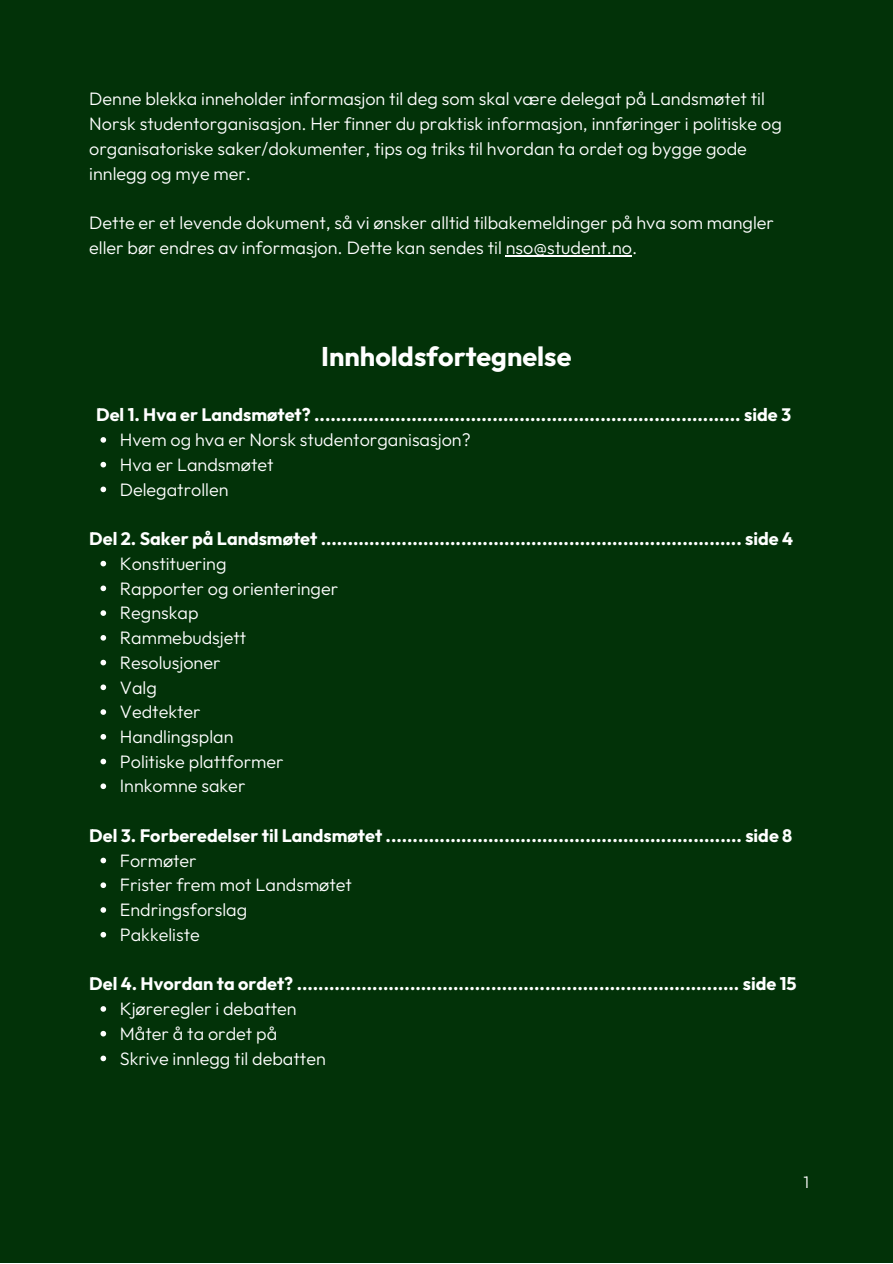
<style>
.page{position:relative;width:893px;height:1264px;background:#fff}
.page>*{position:absolute;margin:0;border:0;box-sizing:border-box;transform-origin:0 0}
.t1{font:700 27px "Outfit";color:#fff}
.t2{font:300 18px/24.8px "Outfit";color:#fff}
.t3{font:700 18px "Outfit";color:#fff}
.t4{font:300 16.5px "Outfit";color:#fff}
</style>
<div class="page">
<div style="left:0;top:0;width:892px;height:1262px;background:#023208"></div>
<hr style="left:505px;top:255px;width:127px;height:1px;background:#fff">
<svg style="left:100px;top:437px;width:6px;height:6px"></svg>
<svg style="left:100px;top:462px;width:6px;height:5px"></svg>
<svg style="left:100px;top:486px;width:6px;height:6px"></svg>
<svg style="left:100px;top:561px;width:6px;height:5px"></svg>
<svg style="left:100px;top:585px;width:6px;height:6px"></svg>
<svg style="left:100px;top:610px;width:6px;height:6px"></svg>
<svg style="left:100px;top:635px;width:6px;height:5px"></svg>
<svg style="left:100px;top:659px;width:6px;height:6px"></svg>
<svg style="left:100px;top:684px;width:6px;height:6px"></svg>
<svg style="left:100px;top:709px;width:6px;height:6px"></svg>
<svg style="left:100px;top:734px;width:6px;height:5px"></svg>
<svg style="left:100px;top:758px;width:6px;height:6px"></svg>
<svg style="left:100px;top:783px;width:6px;height:6px"></svg>
<svg style="left:100px;top:857px;width:6px;height:6px"></svg>
<svg style="left:100px;top:882px;width:6px;height:6px"></svg>
<svg style="left:100px;top:907px;width:6px;height:5px"></svg>
<svg style="left:100px;top:931px;width:6px;height:6px"></svg>
<svg style="left:100px;top:1006px;width:6px;height:5px"></svg>
<svg style="left:100px;top:1030px;width:6px;height:6px"></svg>
<svg style="left:100px;top:1055px;width:6px;height:6px"></svg>
<p class="t2" style="left:89px;top:86px;width:694px">Denne blekka inneholder informasjon til deg som skal være delegat på Landsmøtet til Norsk studentorganisasjon. Her finner du praktisk informasjon, innføringer i politiske og organisatoriske saker/dokumenter, tips og triks til hvordan ta ordet og bygge gode innlegg og mye mer.</p>
<p class="t2" style="left:89px;top:210px;width:686px">Dette er et levende dokument, så vi ønsker alltid tilbakemeldinger på hva som mangler eller bør endres av informasjon. Dette kan sendes til nso@student.no.</p>
<p class="t1" style="left:321px;top:339px;width:252px">Innholdsfortegnelse</p>
<p class="t3" style="left:96px;top:403px;width:696px">Del 1. Hva er Landsmøtet? ............................................................................... side 3</p>
<p class="t2" style="left:120px;top:427px;width:352px">Hvem og hva er Norsk studentorganisasjon?</p>
<p class="t2" style="left:120px;top:452px;width:155px">Hva er Landsmøtet</p>
<p class="t2" style="left:120px;top:476px;width:110px">Delegatrollen</p>
<p class="t3" style="left:89px;top:527px;width:705px">Del 2. Saker på Landsmøtet .............................................................................. side 4</p>
<p class="t2" style="left:120px;top:550px;width:108px">Konstituering</p>
<p class="t2" style="left:120px;top:575px;width:220px">Rapporter og orienteringer</p>
<p class="t2" style="left:120px;top:600px;width:80px">Regnskap</p>
<p class="t2" style="left:120px;top:625px;width:128px">Rammebudsjett</p>
<p class="t2" style="left:120px;top:649px;width:102px">Resolusjoner</p>
<p class="t2" style="left:120px;top:674px;width:39px">Valg</p>
<p class="t2" style="left:120px;top:699px;width:82px">Vedtekter</p>
<p class="t2" style="left:120px;top:724px;width:115px">Handlingsplan</p>
<p class="t2" style="left:120px;top:748px;width:165px">Politiske plattformer</p>
<p class="t2" style="left:120px;top:773px;width:127px">Innkomne saker</p>
<p class="t3" style="left:89px;top:824px;width:704px">Del 3. Forberedelser til Landsmøtet .................................................................. side 8</p>
<p class="t2" style="left:120px;top:847px;width:78px">Formøter</p>
<p class="t2" style="left:120px;top:872px;width:234px">Frister frem mot Landsmøtet</p>
<p class="t2" style="left:120px;top:897px;width:129px">Endringsforslag</p>
<p class="t2" style="left:120px;top:921px;width:81px">Pakkeliste</p>
<p class="t3" style="left:89px;top:972px;width:708px">Del 4. Hvordan ta ordet? .................................................................................. side 15</p>
<p class="t2" style="left:120px;top:996px;width:178px">Kjøreregler i debatten</p>
<p class="t2" style="left:120px;top:1020px;width:159px">Måter å ta ordet på</p>
<p class="t2" style="left:120px;top:1045px;width:207px">Skrive innlegg til debatten</p>
<p class="t4" style="left:803px;top:1171px;width:7px">1</p>
</div>
